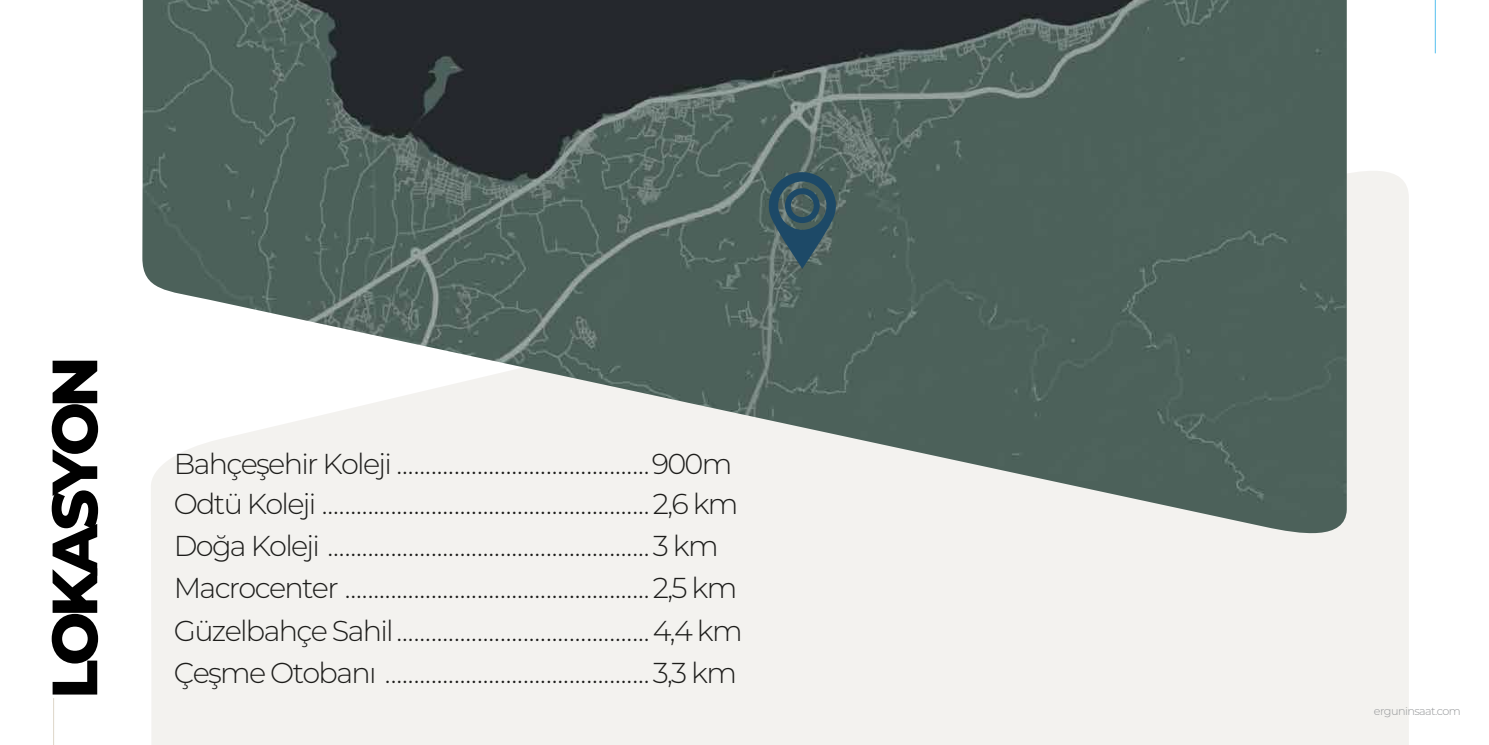
<style>
.page{position:relative;width:1489px;height:745px;background:#fff}
.page>*{position:absolute;margin:0;border:0;box-sizing:border-box;transform-origin:0 0}
.t1{font:800 63.75px "Montserrat";letter-spacing:-.09em;color:#000}
.t2{font:300 28.75px/42.4px "Montserrat";letter-spacing:-.06em;color:#1d1d1b}
.t3{font:300 11.25px "Montserrat";letter-spacing:-.05em;color:#949698}
</style>
<div class="page">
<hr style="left:53px;top:697px;width:1px;height:47px;background:#ded6c8">
<div style="left:151px;top:161px;width:1257px;height:583px;background:#f3f2ef"></div>
<hr style="left:1434px;top:0;width:1px;height:53px;background:#73cbf1">
<img style="left:142px;top:0;width:1204px;height:540px">
<svg style="left:766px;top:172px;width:72px;height:96px;background:#3e5b64"></svg>
<h1 class="t1" style="left:28px;top:698px;width:344px;rotate:-90deg">LOKASYON</h1>
<p class="t2" style="left:174px;top:443px;width:566px;line-height:39.5px">Bahçeşehir Koleji ............................................900m<br>Odtü Koleji .........................................................2,6 km</p>
<p class="t2" style="left:174px;top:523px;width:570px">Doğa Koleji ........................................................3 km Macrocenter .....................................................2,5 km Güzelbahçe Sahil............................................4,4 km Çeşme Otobanı ..............................................3,3 km</p>
<p class="t3" style="left:1373px;top:703px;width:88px">erguninsaat.com</p>
</div>
